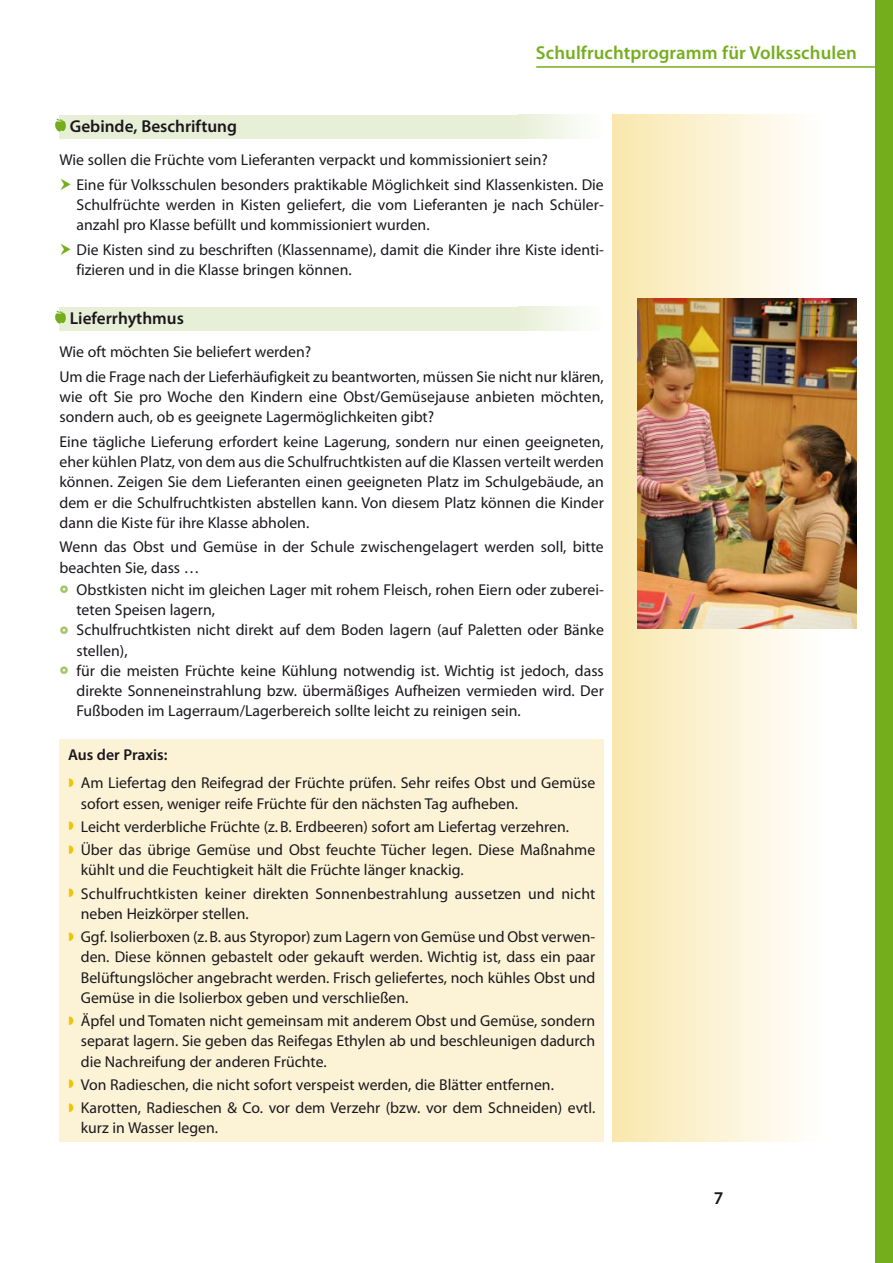
<style>
.page{position:relative;width:893px;height:1263px;background:#fff}
.page>*{position:absolute;margin:0;border:0;box-sizing:border-box;transform-origin:0 0}
.t1{font:600 18.75px "Myriad Pro";letter-spacing:.005em;color:#75ae1d}
.t2{font:600 18px "Myriad Pro";color:#1a171c}
.t3{font:600 17.25px "Myriad Pro";color:#1a171c}
.t4{font:15.75px/20.2px "Myriad Pro";color:#1a171c}
.t5{font:600 15.75px "Myriad Pro";color:#1a171c}
</style>
<div class="page">
<div style="left:876px;top:0;width:17px;height:1263px;background:#75ae1d"></div>
<hr style="left:536px;top:66px;width:347px;height:2px;background:#75ae1d">
<div style="left:60px;top:115px;width:544px;height:23px;background:#e7efd7"></div>
<div style="left:60px;top:307px;width:544px;height:23px;background:#e7efd7"></div>
<div style="left:519px;top:115px;width:85px;height:23px;background:linear-gradient(to right,#e7efd7,#fffffe)"></div>
<div style="left:519px;top:307px;width:85px;height:23px;background:linear-gradient(to right,#e7efd7,#fffffe)"></div>
<div style="left:60px;top:739px;width:544px;height:403px;background:#fcf3d7"></div>
<div style="left:612px;top:114px;width:213px;height:1028px;background:linear-gradient(to right,#f9e7ad,#fff)"></div>
<svg style="left:55px;top:118px;width:11px;height:14px"></svg>
<svg style="left:55px;top:310px;width:11px;height:14px"></svg>
<img style="left:638px;top:298px;width:219px;height:330px">
<p class="t3" style="left:70px;top:115px;width:169px">Gebinde, Beschriftung</p>
<p class="t1" style="left:536px;top:41px;width:322px">Schulfruchtprogramm für Volksschulen</p>
<p class="t4" style="left:77px;top:147px;width:529px;line-height:24.5px;text-indent:-17px">Wie sollen die Früchte vom Lieferanten verpackt und kommissioniert sein?<br>Eine für Volksschulen besonders praktikable Möglichkeit sind Klassenkisten. Die</p>
<p class="t4" style="left:77px;top:194px;width:528px">Schulfrüchte werden in Kisten geliefert, die vom Lieferanten je nach Schüler&shy;anzahl pro Klasse befüllt und kommissioniert wurden.</p>
<p class="t4" style="left:77px;top:239px;width:528px">Die Kisten sind zu beschriften (Klassenname), damit die Kinder ihre Kiste identi&shy;fizieren und in die Klasse bringen können.</p>
<p class="t3" style="left:70px;top:307px;width:116px">Lieferrhythmus</p>
<p class="t4" style="left:60px;top:339px;width:546px;line-height:24.5px">Wie oft möchten Sie beliefert werden?<br>Um die Frage nach der Lieferhäufigkeit zu beantworten, müssen Sie nicht nur klären,</p>
<p class="t4" style="left:60px;top:386px;width:546px">wie oft Sie pro Woche den Kindern eine Obst/Gemüsejause anbieten möchten, sondern auch, ob es geeignete Lagermöglichkeiten gibt?</p>
<p class="t4" style="left:60px;top:431px;width:546px;text-align:justify">Eine tägliche Lieferung erfordert keine Lagerung, sondern nur einen geeigneten, eher kühlen Platz, von dem aus die Schulfruchtkisten auf die Klassen verteilt werden können. Zeigen Sie dem Lieferanten einen geeigneten Platz im Schulgebäude, an dem er die Schulfruchtkisten abstellen kann. Von diesem Platz können die Kinder dann die Kiste für ihre Klasse abholen.</p>
<p class="t4" style="left:60px;top:537px;width:546px">Wenn das Obst und Gemüse in der Schule zwischengelagert werden soll, bitte beachten Sie, dass …</p>
<p class="t4" style="left:77px;top:579px;width:529px">Obstkisten nicht im gleichen Lager mit rohem Fleisch, rohen Eiern oder zuberei&shy;teten Speisen lagern,<br>Schulfruchtkisten nicht direkt auf dem Boden lagern (auf Paletten oder Bänke stellen),<br>für die meisten Früchte keine Kühlung notwendig ist. Wichtig ist jedoch, dass direkte Sonneneinstrahlung bzw. übermäßiges Aufheizen vermieden wird. Der Fußboden im Lagerraum/Lagerbereich sollte leicht zu reinigen sein.</p>
<p class="t5" style="left:68px;top:744px;width:101px">Aus der Praxis:</p>
<p class="t4" style="left:81px;top:773px;width:516px">Am Liefertag den Reifegrad der Früchte prüfen. Sehr reifes Obst und Gemüse sofort essen, weniger reife Früchte für den nächsten Tag aufheben.</p>
<p class="t4" style="left:81px;top:815px;width:516px;line-height:23.2px">Leicht verderbliche Früchte (z. B. Erdbeeren) sofort am Liefertag verzehren.<br>Über das übrige Gemüse und Obst feuchte Tücher legen. Diese Maßnahme</p>
<p class="t4" style="left:81px;top:858px;width:516px;line-height:23.2px">kühlt und die Feuchtigkeit hält die Früchte länger knackig.<br>Schulfruchtkisten keiner direkten Sonnenbestrahlung aussetzen und nicht</p>
<p class="t4" style="left:81px;top:902px;width:516px;line-height:23.2px">neben Heizkörper stellen.<br>Ggf. Isolierboxen (z. B. aus Styropor) zum Lagern von Gemüse und Obst verwen-</p>
<p class="t4" style="left:81px;top:947px;width:516px;text-align:justify">den. Diese können gebastelt oder gekauft werden. Wichtig ist, dass ein paar Belüftungslöcher angebracht werden. Frisch geliefertes, noch kühles Obst und Gemüse in die Isolierbox geben und verschließen.</p>
<p class="t4" style="left:81px;top:1010px;width:516px;text-align:justify">Äpfel und Tomaten nicht gemeinsam mit anderem Obst und Gemüse, sondern separat lagern. Sie geben das Reifegas Ethylen ab und beschleunigen dadurch die Nachreifung der anderen Früchte.</p>
<p class="t4" style="left:81px;top:1073px;width:515px;line-height:23.2px">Von Radieschen, die nicht sofort verspeist werden, die Blätter entfernen.<br>Karotten, Radieschen &amp; Co. vor dem Verzehr (bzw. vor dem Schneiden) evtl.</p>
<p class="t4" style="left:81px;top:1118px;width:137px">kurz in Wasser legen.</p>
<p class="t2" style="left:714px;top:1187px;width:11px">7</p>
</div>
